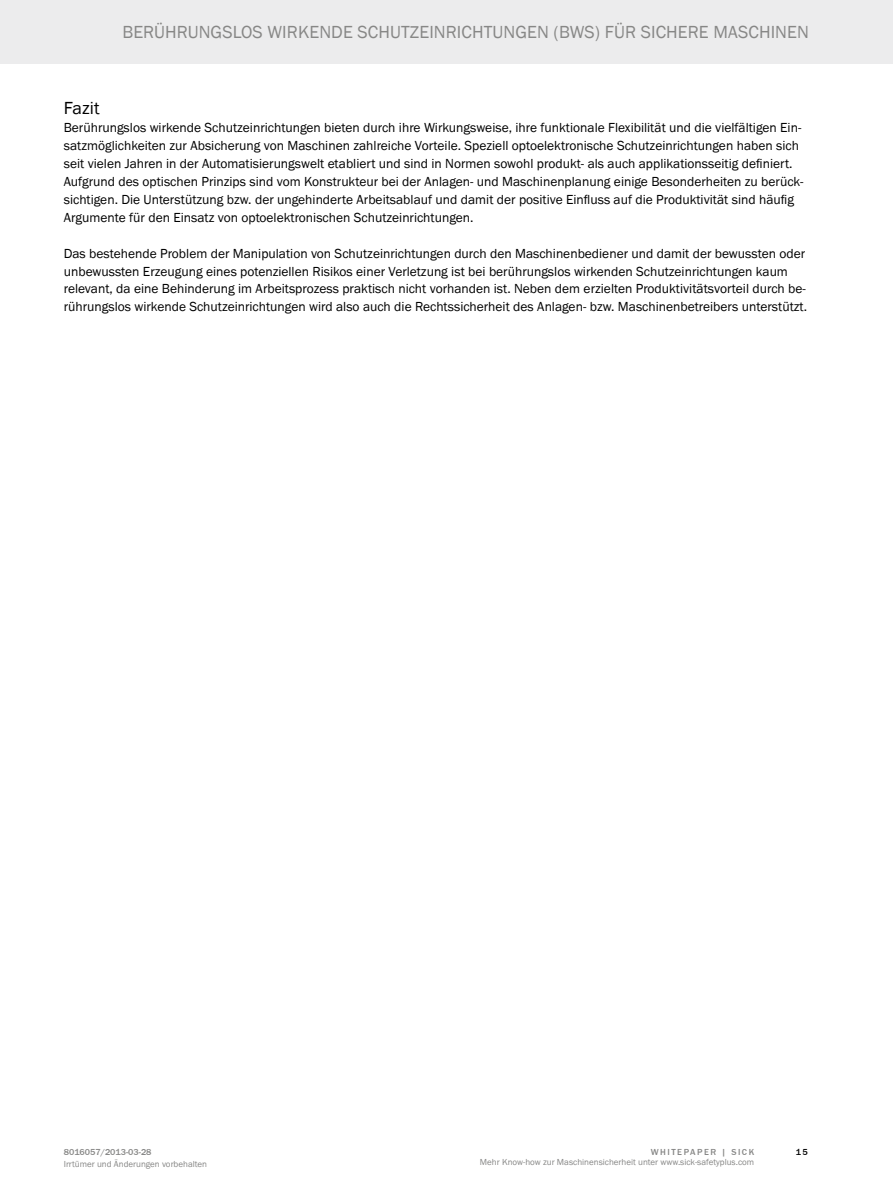
<style>
.page{position:relative;width:893px;height:1188px;background:#fff}
.page>*{position:absolute;margin:0;border:0;box-sizing:border-box;transform-origin:0 0}
.t1{font:18px "SICK Franklin";letter-spacing:.005em;color:#878786}
.t2{font:18px "SICK Franklin";color:#000}
.t3{font:13.5px/17.9px "SICK Franklin";color:#000}
.t4{font:9px "SICK Franklin";color:#878786}
.t5{font:500 9px "SICK Franklin";color:#878786}
.t6{font:500 9px "SICK Franklin";color:#000}
</style>
<div class="page">
<div style="left:0;top:0;width:893px;height:64px;background:#ececed"></div>
<h1 class="t1" style="left:122px;top:21px;width:688px">Berührungslos wirkende Schutzeinrichtungen (BWS) für sichere Maschinen</h1>
<h1 class="t2" style="left:64px;top:97px;width:37px">Fazit</h1>
<p class="t3" style="left:64px;top:119px;width:741px">Berührungslos wirkende Schutzeinrichtungen bieten durch ihre Wirkungsweise, ihre funktionale Flexibilität und die vielfältigen Ein&shy;satzmöglichkeiten zur Absicherung von Maschinen zahlreiche Vorteile. Speziell optoelektronische Schutzeinrichtungen haben sich seit vielen Jahren in der Automatisierungswelt etabliert und sind in Normen sowohl produkt- als auch applikationsseitig definiert.<br>Aufgrund des optischen Prinzips sind vom Konstrukteur bei der Anlagen- und Maschinenplanung einige Besonderheiten zu berück&shy;sichtigen. Die Unterstützung bzw. der ungehinderte Arbeitsablauf und damit der positive Einfluss auf die Produktivität sind häufig Argumente für den Einsatz von optoelektronischen Schutzeinrichtungen.</p>
<p class="t3" style="left:64px;top:244px;width:745px">Das bestehende Problem der Manipulation von Schutzeinrichtungen durch den Maschinenbediener und damit der bewussten oder unbewussten Erzeugung eines potenziellen Risikos einer Verletzung ist bei berührungslos wirkenden Schutzeinrichtungen kaum relevant, da eine Behinderung im Arbeitsprozess praktisch nicht vorhanden ist. Neben dem erzielten Produktivitätsvorteil durch be&shy;rührungslos wirkende Schutzeinrichtungen wird also auch die Rechtssicherheit des Anlagen- bzw. Maschinenbetreibers unterstützt.</p>
<p class="t5" style="left:64px;top:1146px;width:89px">8016057/2013-03-28</p>
<p class="t6" style="left:796px;top:1146px;width:14px">15</p>
<p class="t5" style="left:651px;top:1146px;width:17px">WHITEPAPER</p>
<p class="t5" style="left:721px;top:1146px;width:28px">| SICK</p>
<p class="t4" style="left:64px;top:1159px;width:145px">I rrtümer und Änderungen vorbehalten</p>
<p class="t4" style="left:480px;top:1157px;width:276px">Mehr Know-how zur Maschinensicherheit unter www.sick-safetyplus.com</p>
</div>
